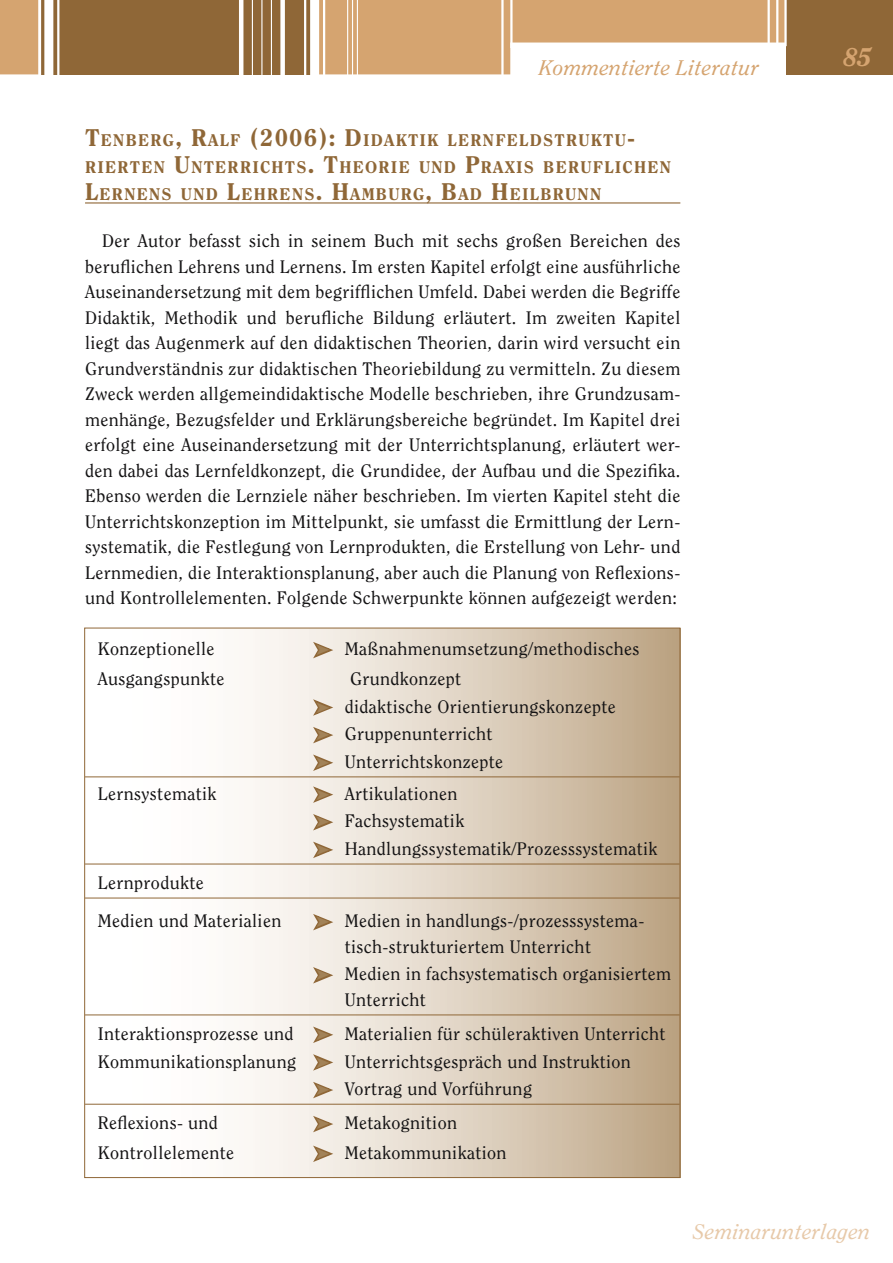
<style>
.page{position:relative;width:893px;height:1263px;background:#fff}
.page>*{position:absolute;margin:0;border:0;box-sizing:border-box;transform-origin:0 0}
.t1{font:italic 800 25.5px "Clearface";color:#d5a470}
.t2{font:italic 21px "Clearface";letter-spacing:.02em;color:#d5a470}
.t3{font:italic 21px "Clearface";letter-spacing:.02em;color:#e7c9a9}
.t4{font:18px/25.5px "Clearface";letter-spacing:.02em;color:#141314}
.t5{font:800 16.8px/27px "Clearface";letter-spacing:.07em;color:#8f6737}
.s1{font-size:24px}
.s2{color:#a28257}
</style>
<div class="page">
<svg style="left:0;top:0;width:787px;height:74px;fill:#d5a470"></svg>
<div style="left:41px;top:0;width:269px;height:74px;background:#8f6737"></div>
<div style="left:787px;top:0;width:106px;height:74px;background:#8f6737"></div>
<hr style="left:784px;top:0;width:3px;height:46px;background:#fff">
<hr style="left:510px;top:0;width:3px;height:48px;background:#fff">
<hr style="left:239px;top:0;width:4px;height:77px;background:#fff">
<hr style="left:252px;top:0;width:1px;height:77px;background:#fff">
<hr style="left:261px;top:0;width:1px;height:77px;background:#fff">
<hr style="left:271px;top:0;width:1px;height:77px;background:#fff">
<div style="left:280px;top:0;width:5px;height:77px;background:#fff"></div>
<hr style="left:304px;top:0;width:2px;height:76px;background:#fff">
<div style="left:310px;top:0;width:9px;height:76px;background:#fff"></div>
<hr style="left:323px;top:0;width:2px;height:76px;background:#fff">
<hr style="left:347px;top:0;width:1px;height:76px;background:#fff">
<hr style="left:352px;top:0;width:1px;height:76px;background:#fff">
<hr style="left:357px;top:0;width:1px;height:76px;background:#fff">
<hr style="left:501px;top:0;width:3px;height:76px;background:#fff">
<hr style="left:776px;top:0;width:2px;height:44px;background:#fff">
<hr style="left:767px;top:0;width:3px;height:44px;background:#fff">
<hr style="left:38px;top:0;width:3px;height:76px;background:#fff">
<div style="left:44px;top:0;width:9px;height:76px;background:#fff"></div>
<hr style="left:57px;top:0;width:2px;height:75px;background:#fff">
<hr style="left:85px;top:202px;width:595px;height:2px;background:#8f6737">
<div style="left:85px;top:628px;width:595px;height:549px;background:linear-gradient(to right,#fff,#c3ac8e)"></div>
<hr style="left:85px;top:776px;width:595px;height:1px;background:#8f6737">
<hr style="left:85px;top:863px;width:595px;height:1px;background:#8f6737">
<hr style="left:85px;top:897px;width:595px;height:1px;background:#8f6737">
<hr style="left:85px;top:1014px;width:595px;height:1px;background:#8f6737">
<hr style="left:85px;top:1104px;width:595px;height:1px;background:#8f6737">
<svg style="left:310px;top:641px;width:27px;height:20px"></svg>
<svg style="left:310px;top:698px;width:27px;height:21px"></svg>
<svg style="left:310px;top:726px;width:27px;height:20px"></svg>
<svg style="left:310px;top:753px;width:27px;height:21px"></svg>
<svg style="left:310px;top:785px;width:27px;height:21px"></svg>
<svg style="left:310px;top:813px;width:27px;height:20px"></svg>
<svg style="left:310px;top:840px;width:27px;height:21px"></svg>
<svg style="left:310px;top:913px;width:27px;height:20px"></svg>
<svg style="left:310px;top:966px;width:27px;height:20px"></svg>
<svg style="left:310px;top:1025px;width:27px;height:21px"></svg>
<svg style="left:310px;top:1053px;width:27px;height:21px"></svg>
<svg style="left:310px;top:1081px;width:27px;height:20px"></svg>
<svg style="left:310px;top:1115px;width:27px;height:20px"></svg>
<svg style="left:310px;top:1144px;width:27px;height:21px"></svg>
<p class="t2" style="left:539px;top:55px;width:222px">Kommentierte Literatur</p>
<p class="t5" style="left:85px;top:127px;width:587px"><span class="s1">T</span>ENBERG<span class="s1">, R</span>ALF <span class="s1">(2006): D</span>IDAKTIK LERNFELDSTRUKTU<span class="s1">-<br></span>RIERTEN <span class="s1">U</span>NTERRICHTS<span class="s1">. T</span>HEORIE UND <span class="s1">P</span>RAXIS BERUFLICHEN<br><span class="s1">L</span>ERNENS UND <span class="s1">L</span>EHRENS<span class="s1">. H</span>AMBURG<span class="s1">, B</span>AD <span class="s1">H</span>EILBRUNN</p>
<p class="t4" style="left:85px;top:228px;width:597px;text-align:justify;text-indent:17px">Der Autor befasst sich in seinem Buch mit sechs großen Bereichen des beruflichen Lehrens und Lernens. Im ersten Kapitel erfolgt eine ausführliche Auseinandersetzung mit dem begrifflichen Umfeld. Dabei werden die Begriffe Didaktik, Methodik und berufliche Bildung erläutert. Im zweiten Kapitel liegt das Augenmerk auf den didaktischen Theorien, darin wird versucht ein Grundverständnis zur didaktischen Theoriebildung zu vermitteln. Zu diesem Zweck werden allgemeindidaktische Modelle beschrieben, ihre Grundzusam&shy;menhänge, Bezugsfelder und Erklärungsbereiche begründet. Im Kapitel drei erfolgt eine Auseinandersetzung mit der Unterrichtsplanung, erläutert wer&shy;den dabei das Lernfeldkonzept, die Grundidee, der Aufbau und die Spezifika.<br>Ebenso werden die Lernziele näher beschrieben. Im vierten Kapitel steht die Unterrichtskonzeption im Mittelpunkt, sie umfasst die Ermittlung der Lern&shy;systematik, die Festlegung von Lernprodukten, die Erstellung von Lehr- und Lernmedien, die Interaktionsplanung, aber auch die Planung von Reflexions&shy;und Kontrollelementen. Folgende Schwerpunkte können aufgezeigt werden:</p>
<p class="t4" style="left:98px;top:636px;width:118px">Konzeptionelle</p>
<p class="t4" style="left:316px;top:636px;width:325px"><span class="s2">➤</span> Maßnahmenumsetzung/methodisches</p>
<p class="t4" style="left:98px;top:666px;width:128px">Ausgangspunkte</p>
<p class="t4" style="left:316px;top:665px;width:301px;line-height:27.6px;text-indent:34px">Grundkonzept<br><span class="s2">➤</span> didaktische Orientierungskonzepte <span class="s2">➤</span> Gruppenunterricht<br><span class="s2">➤</span> Unterrichtskonzepte</p>
<p class="t4" style="left:98px;top:780px;width:120px">Lernsystematik</p>
<p class="t4" style="left:316px;top:779px;width:343px;line-height:27.6px"><span class="s2">➤</span> Artikulationen<br><span class="s2">➤</span> Fachsystematik<br><span class="s2">➤</span> Handlungssystematik/Prozesssystematik</p>
<p class="t4" style="left:98px;top:863px;width:185px;line-height:38.2px">Lernprodukte<br>Medien und Materialien</p>
<p class="t4" style="left:345px;top:908px;width:301px;text-indent:-29px"><span class="s2">➤</span> Medien in handlungs-/prozesssystema&shy;tisch-strukturiertem Unterricht</p>
<p class="t4" style="left:345px;top:961px;width:328px;text-indent:-29px"><span class="s2">➤</span> Medien in fachsystematisch organisiertem<br>Unterricht</p>
<p class="t4" style="left:98px;top:1021px;width:569px">Interaktionsprozesse und <span class="s2">➤</span> Materialien für schüleraktiven Unterricht</p>
<p class="t4" style="left:98px;top:1048px;width:535px">Kommunikationsplanung <span class="s2">➤</span> Unterrichtsgespräch und Instruktion</p>
<p class="t4" style="left:316px;top:1076px;width:217px"><span class="s2">➤</span> Vortrag und Vorführung</p>
<p class="t4" style="left:98px;top:1110px;width:122px">Reflexions- und</p>
<p class="t4" style="left:316px;top:1110px;width:142px"><span class="s2">➤</span> Metakognition</p>
<p class="t4" style="left:98px;top:1140px;width:138px">Kontrollelemente</p>
<p class="t4" style="left:316px;top:1140px;width:192px"><span class="s2">➤</span> Metakommunikation</p>
<h1 class="t1" style="left:843px;top:41px;width:30px">85</h1>
<p class="t3" style="left:693px;top:1220px;width:179px">Seminarunterlagen</p>
</div>
